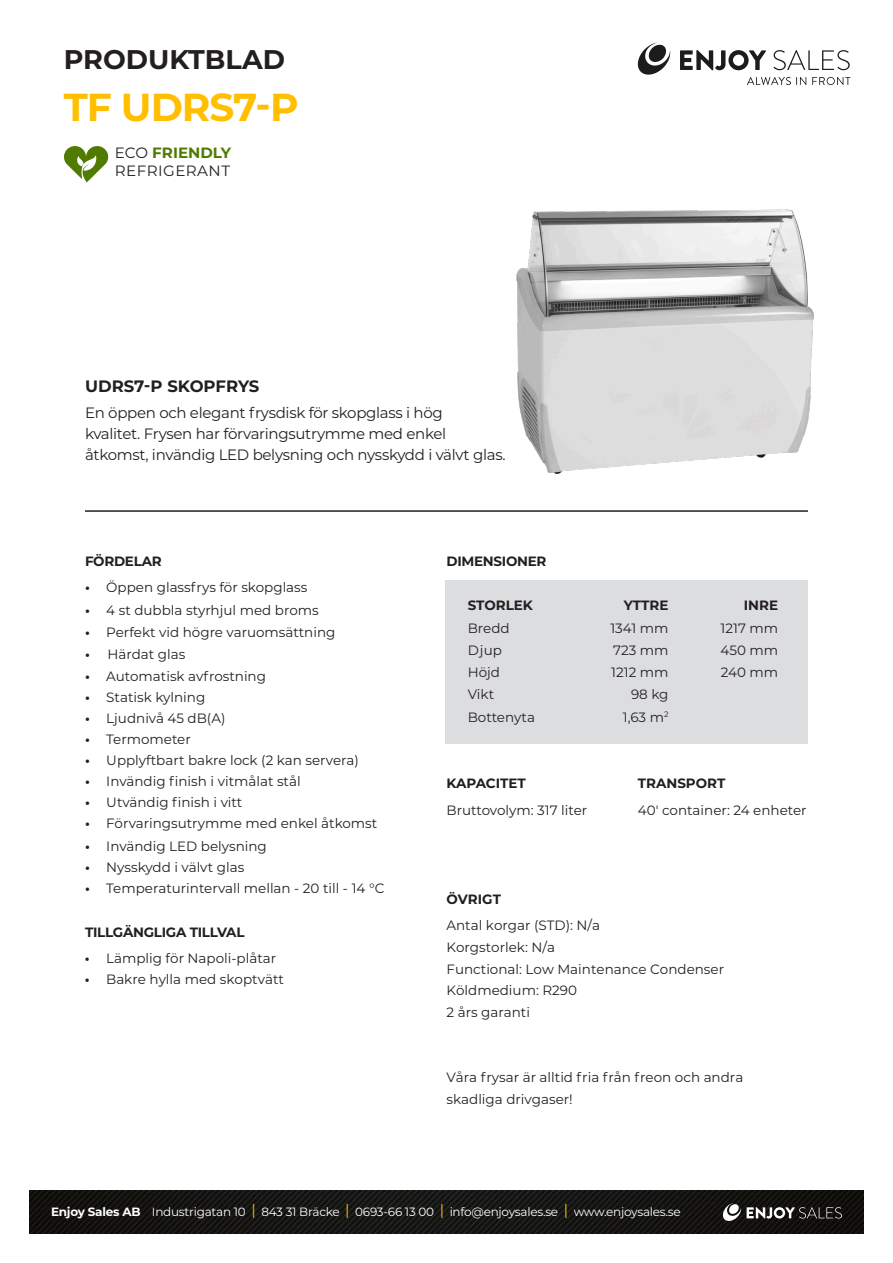
<style>
.page{position:relative;width:893px;height:1263px;background:#fff}
.page>*{position:absolute;margin:0;border:0;box-sizing:border-box;transform-origin:0 0}
.t1{font:700 39px "Montserrat";letter-spacing:-.025em;color:#ffbf00}
.t2{font:700 27px "Montserrat";color:#231f20}
.t3{font:700 16.5px "Montserrat";color:#231f20}
.t4{font:15px/21px "Montserrat";letter-spacing:-.02em;color:#231f20}
.t5{font:14.85px/17.9px "Montserrat";letter-spacing:.03em;color:#231f20}
.t6{font:13.5px/21.5px "Montserrat";color:#231f20}
.t7{font:700 13.5px "Montserrat";letter-spacing:-.02em;color:#231f20}
.t8{font:700 13.5px "Montserrat";color:#231f20}
.t9{font:12px "Montserrat";letter-spacing:-.02em;color:#fff}
.s1{font-weight:700;color:#507b00}
.s2{font-weight:700}
.s3{font-size:15px;color:#ffbf00}
</style>
<div class="page">
<div style="left:445px;top:580px;width:362px;height:164px;background:#dcdddf"></div>
<img style="left:30px;top:1191px;width:833px;height:42px">
<hr style="left:85px;top:510px;width:723px;height:2px;background:#231f20">
<img style="left:516px;top:209px;width:298px;height:265px">
<svg style="left:722px;top:1203px;width:120px;height:19px;background:#484845"></svg>
<svg style="left:747px;top:77px;width:59px;height:8px"></svg>
<svg style="left:812px;top:77px;width:38px;height:8px"></svg>
<svg style="left:680px;top:50px;width:86px;height:20px"></svg>
<svg style="left:773px;top:50px;width:77px;height:20px"></svg>
<svg style="left:637px;top:43px;width:34px;height:32px"></svg>
<svg style="left:64px;top:146px;width:45px;height:36px"></svg>
<p class="t2" style="left:64px;top:40px;width:223px">PRODUKTBLAD</p>
<p class="t1" style="left:64px;top:79px;width:236px">TF UDRS7-P</p>
<p class="t5" style="left:115px;top:144px;width:118px">ECO <span class="s1">FRIENDLY<br></span>REFRIGERANT</p>
<p class="t3" style="left:85px;top:375px;width:176px">UDRS7-P SKOPFRYS</p>
<p class="t4" style="left:85px;top:401px;width:422px">En öppen och elegant frysdisk för skopglass i hög<br>kvalitet. Frysen har förvaringsutrymme med enkel åtkomst, invändig LED belysning och nysskydd i välvt glas.</p>
<p class="t7" style="left:85px;top:551px;width:78px">FÖRDELAR</p>
<p class="t6" style="left:85px;top:576px;width:224px"><span class="s2">•</span> Öppen glassfrys för skopglass</p>
<p class="t6" style="left:85px;top:599px;width:235px"><span class="s2">•</span> 4 st dubbla styrhjul med broms</p>
<p class="t6" style="left:85px;top:621px;width:252px"><span class="s2">•</span> Perfekt vid högre varuomsättning</p>
<p class="t6" style="left:85px;top:643px;width:102px"><span class="s2">•</span> Härdat glas</p>
<p class="t6" style="left:85px;top:665px;width:183px"><span class="s2">•</span> Automatisk avfrostning</p>
<p class="t6" style="left:85px;top:686px;width:122px"><span class="s2">•</span> Statisk kylning</p>
<p class="t6" style="left:85px;top:707px;width:142px"><span class="s2">•</span> Ljudnivå 45 dB(A)</p>
<p class="t6" style="left:85px;top:728px;width:107px"><span class="s2">•</span> Termometer</p>
<p class="t6" style="left:85px;top:749px;width:275px"><span class="s2">•</span> Upplyftbart bakre lock (2 kan servera)</p>
<p class="t6" style="left:85px;top:770px;width:217px"><span class="s2">•</span> Invändig finish i vitmålat stål</p>
<p class="t6" style="left:85px;top:791px;width:159px"><span class="s2">•</span> Utvändig finish i vitt</p>
<p class="t6" style="left:85px;top:812px;width:294px"><span class="s2">•</span> Förvaringsutrymme med enkel åtkomst</p>
<p class="t6" style="left:85px;top:835px;width:183px"><span class="s2">•</span> Invändig LED belysning</p>
<p class="t6" style="left:85px;top:856px;width:161px"><span class="s2">•</span> Nysskydd i välvt glas</p>
<p class="t6" style="left:85px;top:877px;width:301px"><span class="s2">•</span> Temperaturintervall mellan - 20 till - 14 °C</p>
<p class="t7" style="left:85px;top:923px;width:161px">TILLGÄNGLIGA TILLVAL</p>
<p class="t6" style="left:85px;top:947px;width:193px"><span class="s2">•</span> Lämplig för Napoli-plåtar</p>
<p class="t6" style="left:85px;top:968px;width:201px"><span class="s2">•</span> Bakre hylla med skoptvätt</p>
<p class="t7" style="left:446px;top:551px;width:102px">DIMENSIONER</p>
<p class="t8" style="left:468px;top:596px;width:67px">STORLEK</p>
<p class="t7" style="left:624px;top:596px;width:46px">YTTRE</p>
<p class="t7" style="left:744px;top:596px;width:36px">INRE</p>
<p class="t6" style="left:468px;top:617px;width:43px">Bredd</p>
<p class="t6" style="left:610px;top:617px;width:60px">1341 mm</p>
<p class="t6" style="left:721px;top:617px;width:59px">1217 mm</p>
<p class="t6" style="left:468px;top:639px;width:36px">Djup</p>
<p class="t6" style="left:613px;top:639px;width:57px">723 mm</p>
<p class="t6" style="left:720px;top:639px;width:59px">450 mm</p>
<p class="t6" style="left:468px;top:661px;width:34px">Höjd</p>
<p class="t6" style="left:611px;top:661px;width:59px">1212 mm</p>
<p class="t6" style="left:721px;top:661px;width:59px">240 mm</p>
<p class="t6" style="left:468px;top:683px;width:28px">Vikt</p>
<p class="t6" style="left:631px;top:683px;width:39px">98 kg</p>
<p class="t6" style="left:468px;top:706px;width:69px">Bottenyta</p>
<p class="t6" style="left:623px;top:706px;width:47px">1,63 m<sup>2</sup></p>
<p class="t8" style="left:446px;top:774px;width:81px">KAPACITET</p>
<p class="t8" style="left:638px;top:774px;width:89px">TRANSPORT</p>
<p class="t6" style="left:446px;top:799px;width:142px">Bruttovolym: 317 liter</p>
<p class="t6" style="left:638px;top:799px;width:170px">40′ container: 24 enheter</p>
<p class="t6" style="left:446px;top:885px;width:155px;line-height:26.5px"><span class="s2">ÖVRIGT<br></span>Antal korgar (STD): N/a</p>
<p class="t6" style="left:446px;top:936px;width:279px">Korgstorlek: N/a<br>Functional: Low Maintenance Condenser<br>Köldmedium: R290<br>2 års garanti</p>
<p class="t6" style="left:446px;top:1066px;width:298px">Våra frysar är alltid fria från freon och andra skadliga drivgaser!</p>
<p class="t9" style="left:51px;top:1203px;width:631px"><span class="s2">Enjoy Sales AB</span> Industrigatan 10 <span class="s3">|</span> 843 31 Bräcke <span class="s3">|</span> 0693-66 13 00 <span class="s3">|</span> info@enjoysales.se <span class="s3">|</span> www.enjoysales.se</p>
</div>
